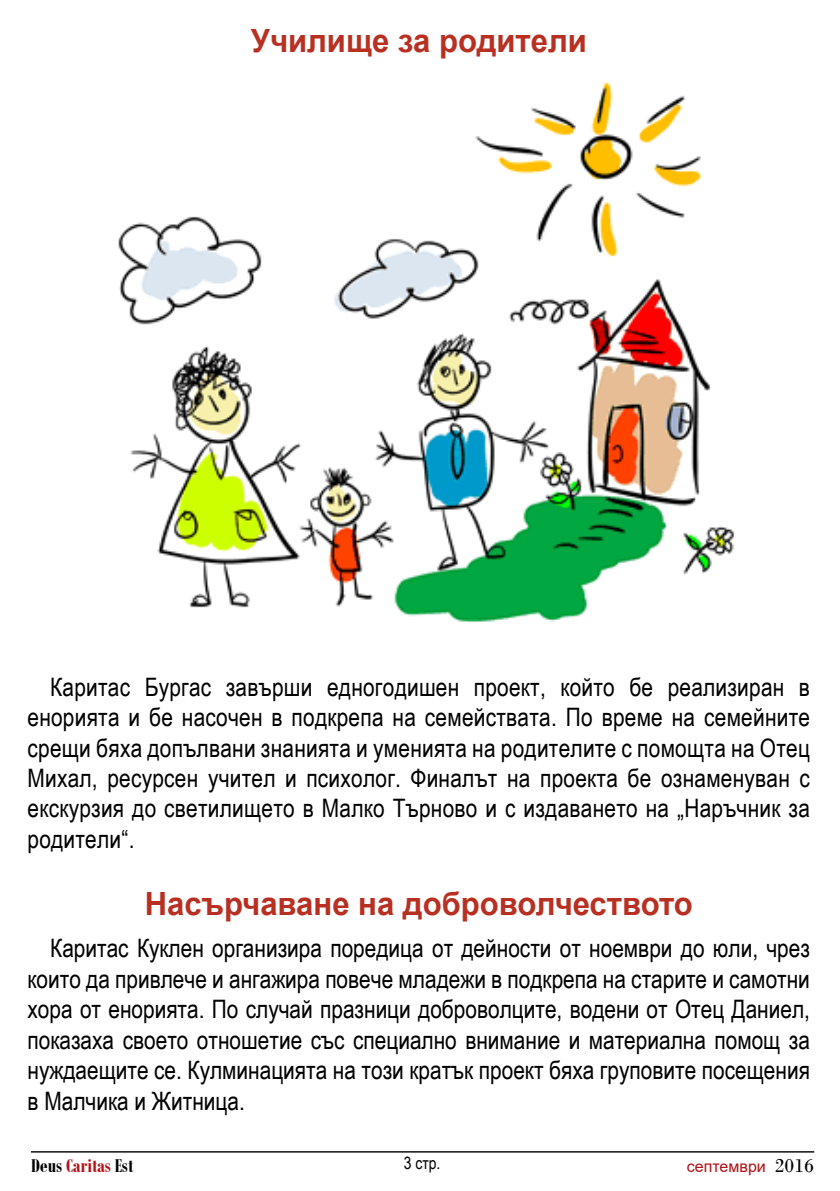
<style>
.page{position:relative;width:840px;height:1191px;background:#fff}
.page>*{position:absolute;margin:0;border:0;box-sizing:border-box;transform-origin:0 0}
.t1{font:700 32px "Arial";color:#b83022}
.t2{font:25.4px/30.4px "Arial Narrow";letter-spacing:.005em;color:#000;text-align:justify}
.t3{font:700 20px "Bodoni MT Condensed";color:#000}
.t4{font:17px "Arial Narrow";color:#000}
.t5{font:16px "Arial";color:#b11116}
.s1{color:#b11116}
.s2{font-family:"Bodoni";font-size:20px;color:#000}
</style>
<div class="page">
<hr style="left:31px;top:1151px;width:782px;height:1px;background:#000">
<img style="left:118px;top:82px;width:616px;height:541px">
<p class="t1" style="left:250px;top:18px;width:337px">Училище за родители</p>
<p class="t2" style="left:27px;top:670px;width:783px;text-indent:23px">Каритас Бургас завърши едногодишен проект, който бе реализиран в енорията и бе насочен в подкрепа на семействата. По време на семейните срещи бяха допълвани знанията и уменията на родителите с помощта на Отец Михал, ресурсен учител и психолог. Финалът на проекта бе ознаменуван с екскурзия до светилището в Малко Търново и с издаването на „Наръчник за родители“.</p>
<p class="t1" style="left:145px;top:881px;width:549px">Насърчаване на доброволчеството</p>
<p class="t2" style="left:27px;top:932px;width:783px;text-indent:23px">Каритас Куклен организира поредица от дейности от ноември до юли, чрез които да привлече и ангажира повече младежи в подкрепа на старите и самотни хора от енорията. По случай празници доброволците, водени от Отец Даниел, показаха своето отношетие със специално внимание и материална помощ за нуждаещите се. Кулминацията на този кратък проект бяха груповите посещения в Малчика и Житница.</p>
<p class="t3" style="left:31px;top:1153px;width:103px">Deus <span class="s1">Caritas</span> Est</p>
<p class="t4" style="left:403px;top:1150px;width:38px">3 стр.</p>
<p class="t5" style="left:686px;top:1154px;width:129px">септември <span class="s2">2016</span></p>
</div>
